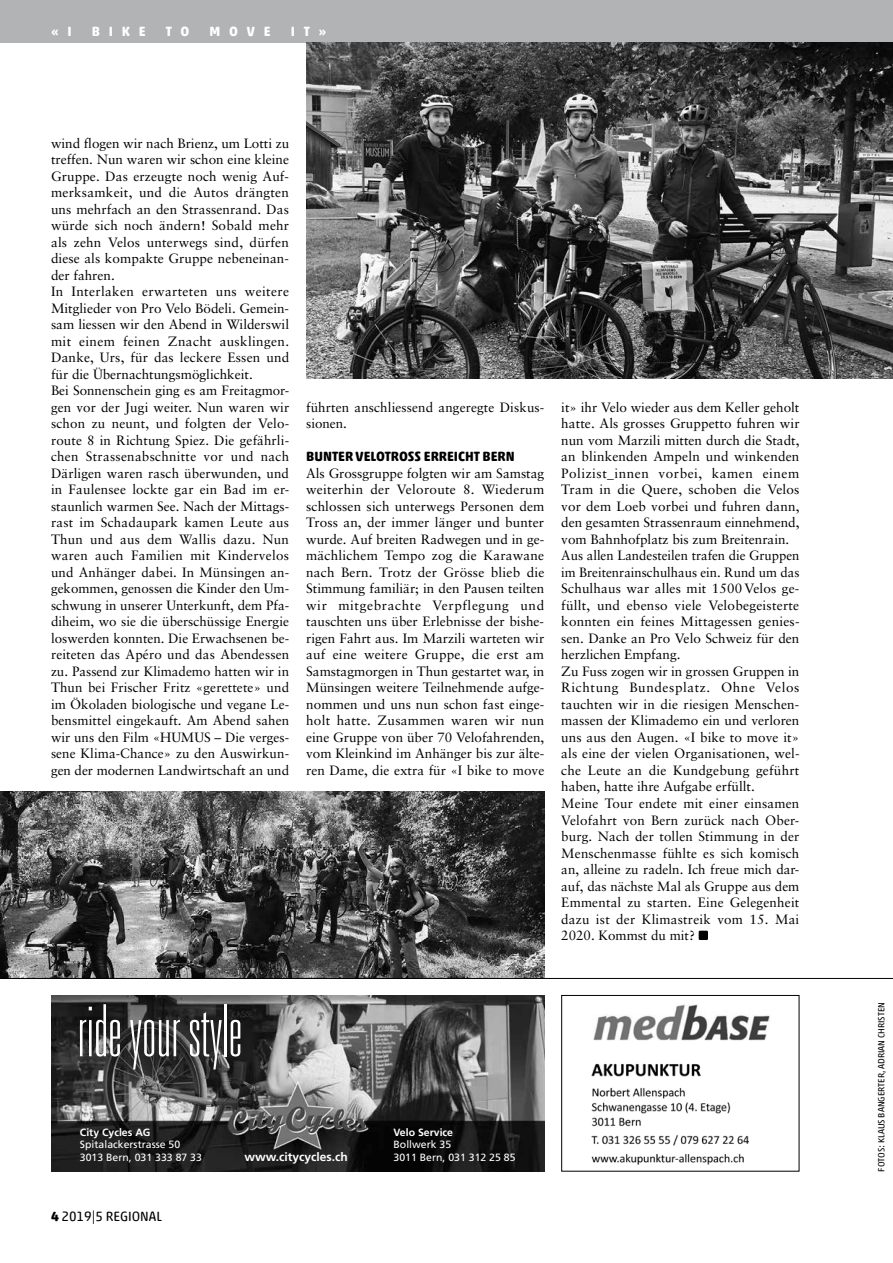
<style>
.page{position:relative;width:893px;height:1263px;background:#fff}
.page>*{position:absolute;margin:0;border:0;box-sizing:border-box;transform-origin:0 0}
.t1{font:13.5px/16.5px "Sabon";letter-spacing:.01em;color:#000}
.t2{font:700 13.5px "Akko Rounded Pro";color:#000}
.t3{font:13.5px "Akko Rounded Pro";color:#000}
.t4{font:700 13.5px "Akko Rounded Pro";letter-spacing:.65em;color:#fff}
.t5{font:700 12px "Frutiger LT Std";color:#fff}
.t6{font:10.5px/12.6px "Frutiger LT Std";color:#fff}
.t7{font:700 10.5px "Frutiger LT Std";color:#fff}
.t8{font:9px "Akko Rounded Pro";color:#000}
.s1{font-weight:700}
</style>
<div class="page">
<div style="left:699px;top:931px;width:9px;height:9px;background:#000"></div>
<img style="left:0;top:791px;width:544px;height:187px">
<div style="left:0;top:0;width:893px;height:43px;background:#b1b3b4"></div>
<img style="left:306px;top:43px;width:587px;height:336px">
<img style="left:591px;top:1004px;width:179px;height:161px">
<div style="left:561px;top:995px;width:238px;height:176px;border:1px solid #000"></div>
<img style="left:51px;top:995px;width:493px;height:176px">
<svg style="left:80px;top:1004px;width:40px;height:52px"></svg>
<svg style="left:130px;top:1020px;width:50px;height:49px"></svg>
<svg style="left:190px;top:1012px;width:32px;height:57px"></svg>
<hr style="left:224px;top:1004px;width:3px;height:52px;background:#fff">
<svg style="left:231px;top:1020px;width:9px;height:36px"></svg>
<hr style="left:0;top:978px;width:893px;height:1px;background:#000">
<p class="t4" style="left:51px;top:22px;width:22px">« I</p>
<p class="t4" style="left:92px;top:22px;width:55px">BIKE</p>
<p class="t4" style="left:166px;top:22px;width:25px">T O</p>
<p class="t4" style="left:210px;top:22px;width:62px">MOVE</p>
<p class="t4" style="left:291px;top:22px;width:37px">IT»</p>
<p class="t1" style="left:51px;top:135px;width:240px">wind flogen wir nach Brienz, um Lotti zu treffen. Nun waren wir schon eine kleine Gruppe. Das erzeugte noch wenig Auf&shy;merksamkeit, und die Autos drängten uns mehrfach an den Strassenrand. Das würde sich noch ändern! Sobald mehr als zehn Velos unterwegs sind, dürfen diese als kompakte Gruppe nebeneinan&shy;der fahren.<br>In Interlaken erwarteten uns weitere Mitglieder von Pro Velo Bödeli. Gemein&shy;sam liessen wir den Abend in Wilderswil mit einem feinen Znacht ausklingen.<br>Danke, Urs, für das leckere Essen und für die Übernachtungsmöglichkeit.<br>Bei Sonnenschein ging es am Freitagmor&shy;gen vor der Jugi weiter. Nun waren wir schon zu neunt, und folgten der Velo&shy;route 8 in Richtung Spiez. Die gefährli&shy;chen Strassenabschnitte vor und nach Därligen waren rasch überwunden, und in Faulensee lockte gar ein Bad im er&shy;staunlich warmen See. Nach der Mittags&shy;rast im Schadaupark kamen Leute aus Thun und aus dem Wallis dazu. Nun waren auch Familien mit Kindervelos und Anhänger dabei. In Münsingen an&shy;gekommen, genossen die Kinder den Um&shy;schwung in unserer Unterkunft, dem Pfa&shy;diheim, wo sie die überschüssige Energie loswerden konnten. Die Erwachsenen be&shy;reiteten das Apéro und das Abendessen zu. Passend zur Klimademo hatten wir in Thun bei Frischer Fritz «gerettete» und im Ökoladen biologische und vegane Le&shy;bensmittel eingekauft. Am Abend sahen wir uns den Film «HUMUS – Die verges&shy;sene Klima-Chance» zu den Auswirkun&shy;gen der modernen Landwirtschaft an und</p>
<p class="t1" style="left:306px;top:399px;width:240px">führten anschliessend angeregte Diskus&shy;sionen.</p>
<p class="t2" style="left:306px;top:448px;width:210px">BUNTER VELOTROSS ERREICHT BERN</p>
<p class="t1" style="left:306px;top:465px;width:240px;text-align:justify">Als Grossgruppe folgten wir am Samstag weiterhin der Veloroute 8. Wiederum schlossen sich unterwegs Personen dem Tross an, der immer länger und bunter wurde. Auf breiten Radwegen und in ge&shy;mächlichem Tempo zog die Karawane nach Bern. Trotz der Grösse blieb die Stimmung familiär; in den Pausen teilten wir mitgebrachte Verpflegung und tauschten uns über Erlebnisse der bishe&shy;rigen Fahrt aus. Im Marzili warteten wir auf eine weitere Gruppe, die erst am Samstagmorgen in Thun gestartet war, in Münsingen weitere Teilnehmende aufge&shy;nommen und uns nun schon fast einge&shy;holt hatte. Zusammen waren wir nun eine Gruppe von über 70 Velofahrenden, vom Kleinkind im Anhänger bis zur älte&shy;ren Dame, die extra für «I bike to move</p>
<p class="t1" style="left:561px;top:399px;width:240px">it» ihr Velo wieder aus dem Keller geholt hatte. Als grosses Gruppetto fuhren wir nun vom Marzili mitten durch die Stadt, an blinkenden Ampeln und winkenden Polizist_innen vorbei, kamen einem Tram in die Quere, schoben die Velos vor dem Loeb vorbei und fuhren dann, den gesamten Strassenraum einnehmend, vom Bahnhofplatz bis zum Breitenrain.<br>Aus allen Landesteilen trafen die Gruppen im Breitenrainschulhaus ein. Rund um das Schulhaus war alles mit 1500 Velos ge&shy;füllt, und ebenso viele Velobegeisterte konnten ein feines Mittagessen genies&shy;sen. Danke an Pro Velo Schweiz für den herzlichen Empfang.<br>Zu Fuss zogen wir in grossen Gruppen in Richtung Bundesplatz. Ohne Velos tauchten wir in die riesigen Menschen&shy;massen der Klimademo ein und verloren uns aus den Augen. «I bike to move it» als eine der vielen Organisationen, wel&shy;che Leute an die Kundgebung geführt haben, hatte ihre Aufgabe erfüllt.<br>Meine Tour endete mit einer einsamen Velofahrt von Bern zurück nach Ober&shy;burg. Nach der tollen Stimmung in der Menschenmasse fühlte es sich komisch an, alleine zu radeln. Ich freue mich dar&shy;auf, das nächste Mal als Gruppe aus dem Emmental zu starten. Eine Gelegenheit dazu ist der Klimastreik vom 15. Mai 2020. Kommst du mit?</p>
<p class="t7" style="left:80px;top:1126px;width:72px">City Cycles AG</p>
<p class="t6" style="left:80px;top:1138px;width:123px">Spitalackerstrasse 50<br>3013 Bern, 031 333 87 33</p>
<p class="t5" style="left:244px;top:1150px;width:105px">www.citycycles.ch</p>
<p class="t3" style="left:51px;top:1207px;width:112px"><span class="s1">4</span> 2019|5 REGIONAL</p>
<p class="t7" style="left:394px;top:1126px;width:61px">Velo Service</p>
<p class="t6" style="left:394px;top:1138px;width:123px">Bollwerk 35<br>3011 Bern, 031 312 25 85</p>
<p class="t8" style="left:876px;top:1171px;width:171px;rotate:-90deg">FOTOS: KLAUS BANGERTER, ADRIAN CHRISTEN</p>
</div>
